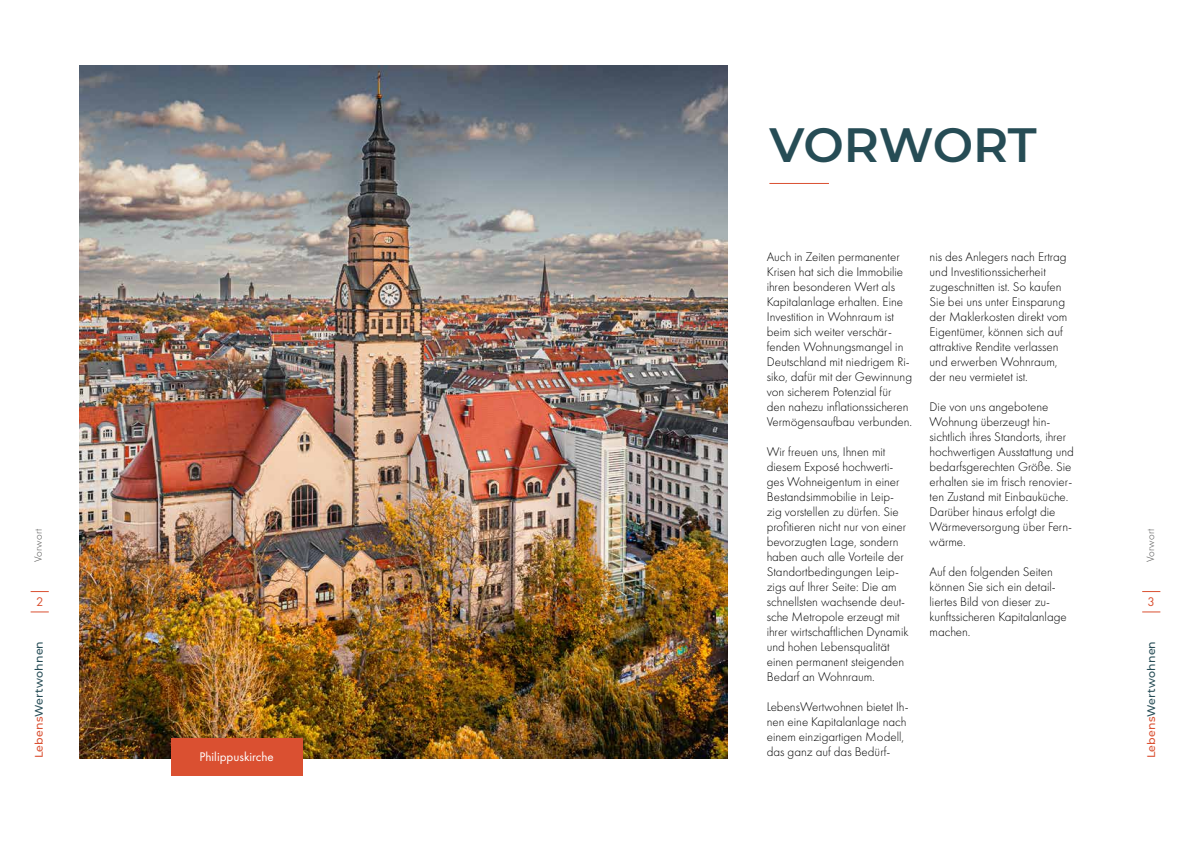
<style>
.page{position:relative;width:1191px;height:842px;background:#fff}
.page>*{position:absolute;margin:0;border:0;box-sizing:border-box;transform-origin:0 0}
.t1{font:600 48px "Montserrat";letter-spacing:-.005em;color:#264c55}
.t2{font:300 13px/15px "Futura PT";color:#000}
.t3{font:13px "Futura PT";color:#fff}
.t4{font:13px "Futura PT";color:#da5031}
.t5{font:500 11px "Montserrat";letter-spacing:.02em;color:#264c55}
.t6{font:300 11px "Futura PT";letter-spacing:.02em;color:#4a4a49}
.s1{color:#da5031}
</style>
<div class="page">
<svg style="left:1142px;top:591px;width:18px;height:1px"></svg>
<svg style="left:1142px;top:612px;width:18px;height:1px"></svg>
<svg style="left:31px;top:591px;width:18px;height:1px"></svg>
<svg style="left:31px;top:612px;width:18px;height:1px"></svg>
<img style="left:79px;top:65px;width:648px;height:693px">
<div style="left:171px;top:738px;width:131px;height:38px;background:#da5031"></div>
<hr style="left:769px;top:183px;width:60px;height:1px;background:#da5031">
<h1 class="t1" style="left:769px;top:111px;width:269px">VORWORT</h1>
<p class="t2" style="left:766px;top:249px;width:147px">Auch in Zeiten permanenter<br>Krisen hat sich die Immobilie ihren besonderen Wert als<br>Kapitalanlage erhalten. Eine<br>Investition in Wohnraum ist beim sich weiter verschär&shy;fenden Wohnungsmangel in<br>Deutschland mit niedrigem Ri&shy;siko, dafür mit der Gewinnung von sicherem Potenzial für den nahezu inflationssicheren<br>Vermögensaufbau verbunden.</p>
<p class="t2" style="left:766px;top:444px;width:143px">Wir freuen uns, Ihnen mit diesem Exposé hochwerti&shy;ges Wohneigentum in einer<br>Bestandsimmobilie in Leip&shy;zig vorstellen zu dürfen. Sie profitieren nicht nur von einer bevorzugten Lage, sondern haben auch alle Vorteile der<br>Standortbedingungen Leip&shy;zigs auf Ihrer Seite: Die am schnellsten wachsende deut&shy;sche Metropole erzeugt mit ihrer wirtschaftlichen Dynamik und hohen Lebensqualität einen permanent steigenden<br>Bedarf an Wohnraum.</p>
<p class="t2" style="left:766px;top:699px;width:143px">LebensWertwohnen bietet Ih&shy;nen eine Kapitalanlage nach einem einzigartigen Modell, das ganz auf das Bedürf-</p>
<p class="t2" style="left:929px;top:249px;width:139px">nis des Anlegers nach Ertrag und Investitionssicherheit zugeschnitten ist. So kaufen<br>Sie bei uns unter Einsparung der Maklerkosten direkt vom<br>Eigentümer, können sich auf attraktive Rendite verlassen und erwerben Wohnraum, der neu vermietet ist.</p>
<p class="t2" style="left:929px;top:399px;width:146px">Die von uns angebotene<br>Wohnung überzeugt hin&shy;sichtlich ihres Standorts, ihrer hochwertigen Ausstattung und bedarfsgerechten Größe. Sie erhalten sie im frisch renovier&shy;ten Zustand mit Einbauküche.<br>Darüber hinaus erfolgt die<br>Wärmeversorgung über Fern&shy;wärme.</p>
<p class="t2" style="left:929px;top:564px;width:139px">Auf den folgenden Seiten können Sie sich ein detail&shy;liertes Bild von dieser zu&shy;kunftssicheren Kapitalanlage machen.</p>
<p class="t6" style="left:32px;top:562px;width:35px;rotate:-90deg">Vorwort</p>
<p class="t6" style="left:1144px;top:562px;width:35px;rotate:-90deg">Vorwort</p>
<p class="t4" style="left:36px;top:594px;width:9px">2</p>
<p class="t4" style="left:1147px;top:594px;width:9px">3</p>
<p class="t5" style="left:1143px;top:758px;width:119px;rotate:-90deg"><span class="s1">Lebens</span>Wertwohnen</p>
<p class="t5" style="left:31px;top:758px;width:119px;rotate:-90deg"><span class="s1">Lebens</span>Wertwohnen</p>
<p class="t3" style="left:199px;top:749px;width:76px">Philippuskirche</p>
</div>
